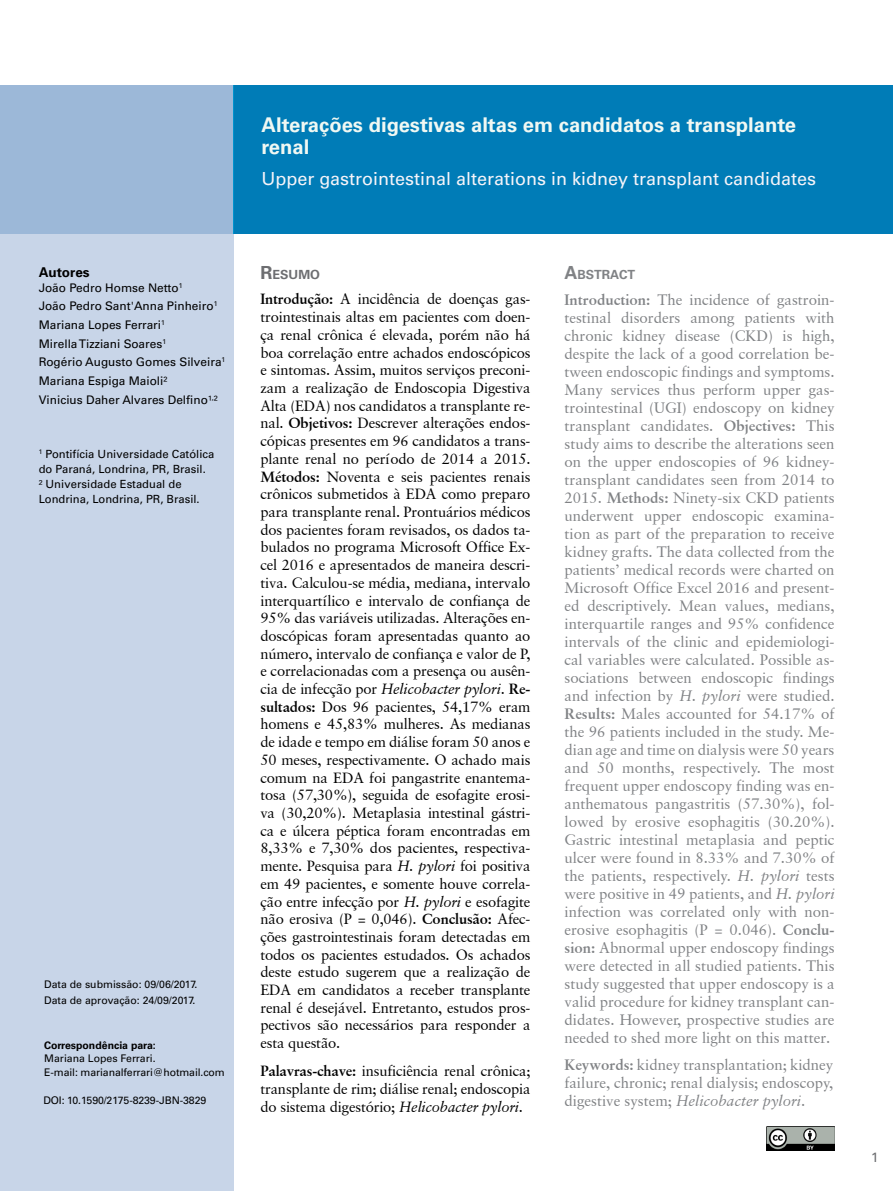
<style>
.page{position:relative;width:893px;height:1191px;background:#fff}
.page>*{position:absolute;margin:0;border:0;box-sizing:border-box;transform-origin:0 0}
.t1{font:700 20.25px/22.5px "Univers LT Std";color:#f0f8f3}
.t2{font:18px "Univers LT Std";color:#f6f4f9}
.t3{font:15px/18px "Garamond Retrospective S Si";color:#808285;text-align:justify}
.t4{font:14.7px/17.7px "Garamond Retrospective S Si";letter-spacing:-.01em;color:#000;text-align:justify}
.t5{font:13.5px "Univers 65 Bold";color:#000}
.t6{font:13.5px "Univers LT Std";color:#6d6e71}
.t7{font:700 12.6px "Univers LT Std";color:#808285}
.t8{font:700 12.6px "Univers LT Std";color:#6d6e71}
.t9{font:11.85px/18.6px "Univers LT Std";color:#000}
.t10{font:11.25px/15px "Univers LT Std";color:#000}
.t11{font:10.5px/15.6px "Univers LT Std";letter-spacing:-.01em;color:#000}
.t12{font:700 10.5px "Univers LT Std";color:#000}
.s1{font-size:18px}
.s2{font-weight:700}
.s3{font-style:italic}
</style>
<div class="page">
<div style="left:0;top:234px;width:234px;height:957px;background:#c8d5e8"></div>
<div style="left:234px;top:85px;width:659px;height:149px;background:#007cb7"></div>
<div style="left:0;top:85px;width:234px;height:149px;background:#9cb8d8"></div>
<img style="left:766px;top:1126px;width:68px;height:24px">
<p class="t5" style="left:39px;top:264px;width:53px">Autores</p>
<p class="t9" style="left:39px;top:278px;width:188px">João Pedro Homse Netto<sup>1<br></sup>João Pedro Sant'Anna Pinheiro<sup>1<br></sup>Mariana Lopes Ferrari<sup>1<br></sup>Mirella Tizziani Soares<sup>1<br></sup>Rogério Augusto Gomes Silveira<sup>1<br></sup>Mariana Espiga Maioli²<br>Vinicius Daher Alvares Delfino¹<sup>,</sup>²</p>
<p class="t10" style="left:39px;top:446px;width:177px"><sup>1</sup> Pontifícia Universidade Católica do Paraná, Londrina, PR, Brasil.<br>² Universidade Estadual de<br>Londrina, Londrina, PR, Brasil.</p>
<p class="t11" style="left:44px;top:976px;width:155px">Data de submissão: 09/06/2017.<br>Data de aprovação: 24/09/2017.</p>
<p class="t12" style="left:44px;top:1039px;width:113px">Correspondência para:</p>
<p class="t11" style="left:44px;top:1051px;width:182px;line-height:13.5px">Mariana Lopes Ferrari.<br>E-mail: marianalferrari@hotmail.com</p>
<p class="t11" style="left:43px;top:1092px;width:164px">DOI: 10.1590/2175-8239-JBN-3829</p>
<h1 class="t1" style="left:261px;top:113px;width:536px">Alterações digestivas altas em candidatos a transplante renal</h1>
<p class="t2" style="left:261px;top:168px;width:556px">Upper gastrointestinal alterations in kidney transplant candidates</p>
<p class="t8" style="left:260px;top:267px;width:61px"><span class="s1">R</span>ESUMO</p>
<p class="t4" style="left:260px;top:290px;width:272px"><span class="s2">Introdução:</span> A incidência de doenças gas&shy;trointestinais altas em pacientes com doen&shy;ça renal crônica é elevada, porém não há boa correlação entre achados endoscópicos e sintomas. Assim, muitos serviços preconi&shy;zam a realização de Endoscopia Digestiva Alta (EDA) nos candidatos a transplante re&shy;nal. <span class="s2">Objetivos:</span> Descrever alterações endos&shy;cópicas presentes em 96 candidatos a trans&shy;plante renal no período de 2014 a 2015.<br><span class="s2">Métodos:</span> Noventa e seis pacientes renais crônicos submetidos à EDA como preparo para transplante renal. Prontuários médicos dos pacientes foram revisados, os dados ta&shy;bulados no programa Microsoft Office Ex&shy;cel 2016 e apresentados de maneira descri&shy;tiva. Calculou-se média, mediana, intervalo interquartílico e intervalo de confiança de 95% das variáveis utilizadas. Alterações en&shy;doscópicas foram apresentadas quanto ao número, intervalo de confiança e valor de P, e correlacionadas com a presença ou ausên&shy;cia de infecção por <span class="s3">Helicobacter pylori</span>. <span class="s2">Re&shy;sultados:</span> Dos 96 pacientes, 54,17% eram homens e 45,83% mulheres. As medianas de idade e tempo em diálise foram 50 anos e 50 meses, respectivamente. O achado mais comum na EDA foi pangastrite enantema&shy;tosa (57,30%), seguida de esofagite erosi&shy;va (30,20%). Metaplasia intestinal gástri&shy;ca e úlcera péptica foram encontradas em 8,33% e 7,30% dos pacientes, respectiva&shy;mente. Pesquisa para <span class="s3">H. pylori</span> foi positiva em 49 pacientes, e somente houve correla&shy;ção entre infecção por <span class="s3">H. pylori</span> e esofagite não erosiva (P = 0,046). <span class="s2">Conclusão:</span> Afec&shy;ções gastrointestinais foram detectadas em todos os pacientes estudados. Os achados deste estudo sugerem que a realização de EDA em candidatos a receber transplante renal é desejável. Entretanto, estudos pros&shy;pectivos são necessários para responder a esta questão.</p>
<p class="t7" style="left:564px;top:267px;width:72px"><span class="s1">A</span>BSTRACT</p>
<p class="t3" style="left:564px;top:290px;width:272px"><span class="s2">Introduction:</span> The incidence of gastroin&shy;testinal disorders among patients with chronic kidney disease (CKD) is high, despite the lack of a good correlation be&shy;tween endoscopic findings and symptoms.<br>Many services thus perform upper gas&shy;trointestinal (UGI) endoscopy on kidney transplant candidates. <span class="s2">Objectives:</span> This study aims to describe the alterations seen on the upper endoscopies of 96 kidney&shy;transplant candidates seen from 2014 to 2015. <span class="s2">Methods:</span> Ninety-six CKD patients underwent upper endoscopic examina&shy;tion as part of the preparation to receive kidney grafts. The data collected from the patients’ medical records were charted on Microsoft Office Excel 2016 and present&shy;ed descriptively. Mean values, medians, interquartile ranges and 95% confidence intervals of the clinic and epidemiologi&shy;cal variables were calculated. Possible as&shy;sociations between endoscopic findings and infection by <span class="s3">H. pylori</span> were studied.<br><span class="s2">Results:</span> Males accounted for 54.17% of the 96 patients included in the study. Me&shy;dian age and time on dialysis were 50 years and 50 months, respectively. The most frequent upper endoscopy finding was en&shy;anthematous pangastritis (57.30%), fol&shy;lowed by erosive esophagitis (30.20%).<br>Gastric intestinal metaplasia and peptic ulcer were found in 8.33% and 7.30% of the patients, respectively. <span class="s3">H. pylori</span> tests were positive in 49 patients, and <span class="s3">H. pylori </span>infection was correlated only with non&shy;erosive esophagitis (P = 0.046). <span class="s2">Conclu&shy;sion:</span> Abnormal upper endoscopy findings were detected in all studied patients. This study suggested that upper endoscopy is a valid procedure for kidney transplant can&shy;didates. However, prospective studies are needed to shed more light on this matter.</p>
<p class="t4" style="left:260px;top:1061px;width:272px"><span class="s2">Palavras-chave:</span> insuficiência renal crônica; transplante de rim; diálise renal; endoscopia do sistema digestório; <span class="s3">Helicobacter pylori</span>.</p>
<p class="t3" style="left:564px;top:1055px;width:270px"><span class="s2">Keywords:</span> kidney transplantation; kidney failure, chronic; renal dialysis; endoscopy, digestive system; <span class="s3">Helicobacter pylori</span>.</p>
<p class="t6" style="left:871px;top:1149px;width:9px">1</p>
</div>
